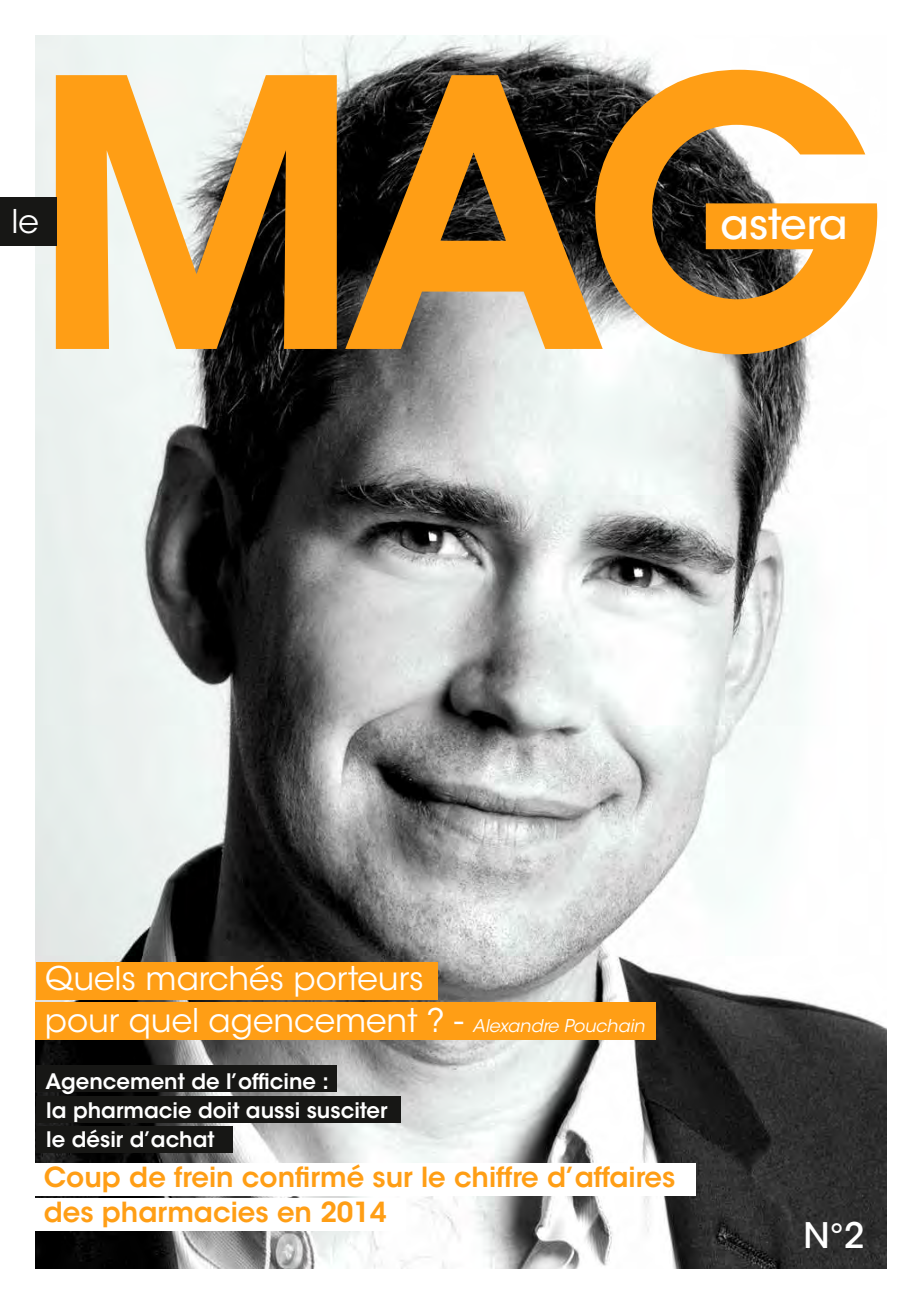
<style>
.page{position:relative;width:922px;height:1304px;background:#fff}
.page>*{position:absolute;margin:0;border:0;box-sizing:border-box;transform-origin:0 0}
.t1{font:500 41.25px "ITC Avant Garde Std";color:#fff}
.t2{font:500 35px "ITC Avant Garde Std";color:#fff}
.t3{font:32.5px/41.2px "ITC Avant Garde Std";color:#fff}
.t4{font:600 27.5px/35px "ITC Avant Garde Std";color:#ff9e15}
.t5{font:600 21.25px/28.8px "ITC Avant Garde Std";color:#fff}
.s1{font-style:italic;font-size:17.5px}
</style>
<div class="page">
<img style="left:35px;top:35px;width:851px;height:1234px">
<svg style="left:56px;top:70px;width:821px;height:284px;background:#c08d44"></svg>
<div style="left:0;top:198px;width:57px;height:48px;background:#171715"></div>
<div style="left:36px;top:962px;width:401px;height:38px;background:#ff9e15"></div>
<div style="left:35px;top:1002px;width:621px;height:38px;background:#ff9e15"></div>
<div style="left:36px;top:1065px;width:301px;height:27px;background:#171715"></div>
<div style="left:35px;top:1163px;width:660px;height:33px;background:#fff"></div>
<div style="left:35px;top:1198px;width:371px;height:33px;background:#fff"></div>
<div style="left:36px;top:1096px;width:364px;height:27px;background:#171715"></div>
<div style="left:36px;top:1126px;width:196px;height:26px;background:#171715"></div>
<h3 class="t3" style="left:12px;top:201px;width:29px">le</h3>
<h1 class="t1" style="left:720px;top:199px;width:129px">astera</h1>
<h3 class="t3" style="left:45px;top:958px;width:601px">Quels marchés porteurs<br>pour quel agencement ? - <span class="s1">Alexandre Pouchain</span></h3>
<p class="t5" style="left:45px;top:1067px;width:343px">Agencement de l’officine :<br>la pharmacie doit aussi susciter le désir d’achat</p>
<p class="t4" style="left:44px;top:1160px;width:633px">Coup de frein confirmé sur le chiffre d’affaires des pharmacies en 2014</p>
<h2 class="t2" style="left:803px;top:1214px;width:62px">N°2</h2>
</div>
